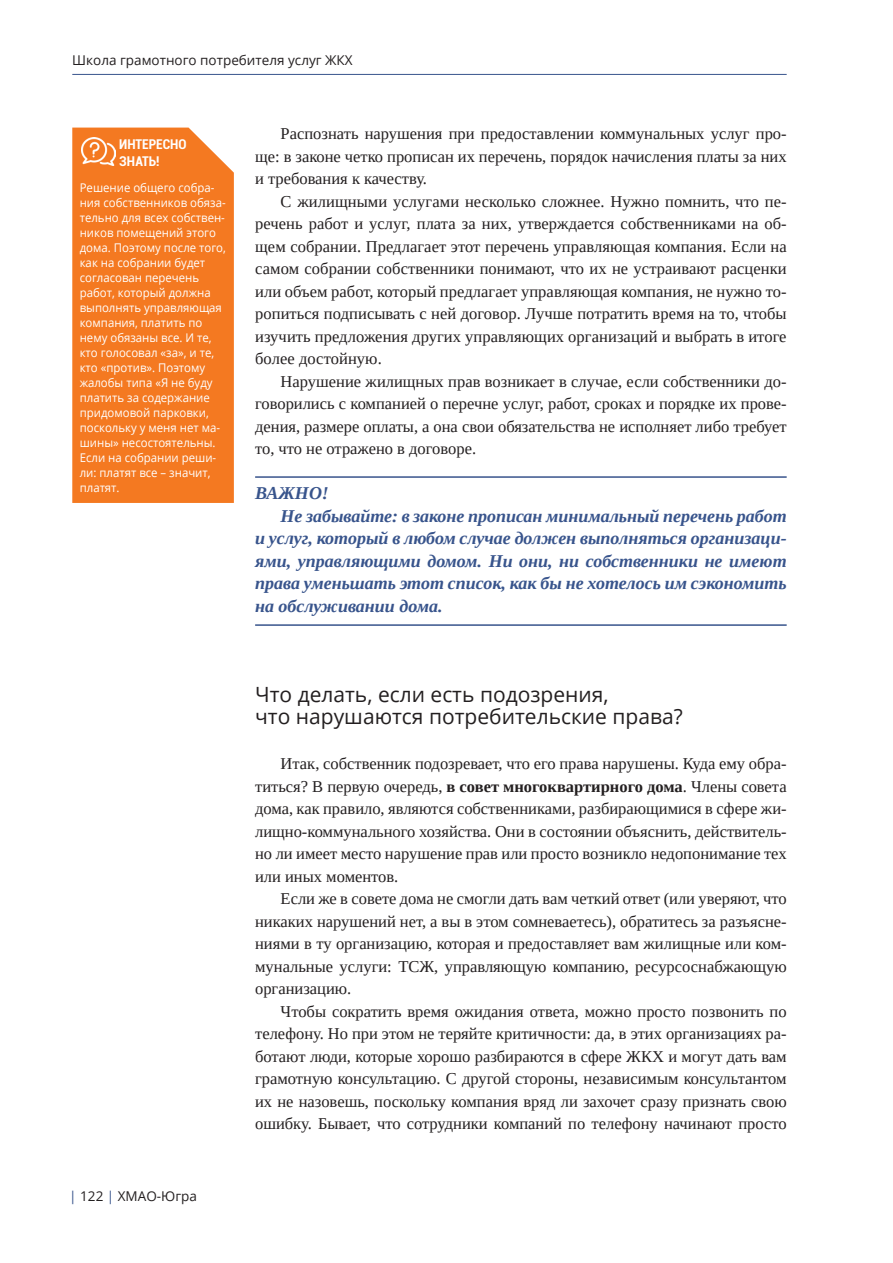
<style>
.page{position:relative;width:893px;height:1263px;background:#fff}
.page>*{position:absolute;margin:0;border:0;box-sizing:border-box;transform-origin:0 0}
.Подзаголовок1{font:21px/22.5px "Open Sans";color:#231f20}
.t1{font:italic 700 18px/22.5px "Tinos";color:#38548c;text-align:justify}
.t2{font:16.5px/22.5px "Tinos";color:#231f20;text-align:justify}
.t3{font:13.5px "Open Sans";color:#231f20}
.t4{font:700 condensed 13.5px/16.5px "Roboto";color:#fff}
.t5{font:12px/15px "Open Sans";color:#fff;scale:.95 1}
.s1{color:#38548c}
.s2{font-weight:700}
</style>
<div class="page">
<hr style="left:72px;top:74px;width:715px;height:1px;background:#38548c">
<hr style="left:255px;top:476px;width:532px;height:2px;background:#38548c">
<hr style="left:255px;top:624px;width:532px;height:2px;background:#38548c">
<div style="left:72px;top:128px;width:162px;height:375px;background:#f47921"></div>
<img style="left:81px;top:137px;width:34px;height:29px">
<p class="t3" style="left:72px;top:50px;width:282px">Школа грамотного потребителя услуг ЖКХ</p>
<p class="t4" style="left:119px;top:136px;width:69px">ИНТЕРЕСНО<br>ЗНАТЬ!</p>
<p class="t5" style="left:80px;top:179px;width:155px">Решение общего собра&shy;ния собственников обяза&shy;тельно для всех собствен&shy;ников помещений этого дома. Поэтому после того, как на собрании будет согласован перечень работ, который должна выполнять управляющая компания, платить по нему обязаны все. И те, кто голосовал «за», и те, кто «против». Поэтому жалобы типа «Я не буду платить за содержание придомовой парковки, поскольку у меня нет ма&shy;шины» несостоятельны.</p>
<p class="t5" style="left:80px;top:449px;width:145px">Если на собрании реши&shy;ли: платят все – значит, платят.</p>
<p class="t3" style="left:69px;top:1187px;width:129px"><span class="s1">|</span> 122 <span class="s1">|</span> ХМАО-Югра</p>
<p class="t2" style="left:255px;top:122px;width:533px;text-indent:26px">Распознать нарушения при предоставлении коммунальных услуг про&shy;ще: в законе четко прописан их перечень, порядок начисления платы за них и требования к качеству.</p>
<p class="t2" style="left:255px;top:190px;width:533px;text-indent:26px">С жилищными услугами несколько сложнее. Нужно помнить, что пе&shy;речень работ и услуг, плата за них, утверждается собственниками на об&shy;щем собрании. Предлагает этот перечень управляющая компания. Если на самом собрании собственники понимают, что их не устраивают расценки или объем работ, который предлагает управляющая компания, не нужно то&shy;ропиться подписывать с ней договор. Лучше потратить время на то, чтобы изучить предложения других управляющих организаций и выбрать в итоге более достойную.</p>
<p class="t2" style="left:255px;top:370px;width:533px;text-indent:26px">Нарушение жилищных прав возникает в случае, если собственники до&shy;говорились с компанией о перечне услуг, работ, сроках и порядке их прове&shy;дения, размере оплаты, а она свои обязательства не исполняет либо требует то, что не отражено в договоре.</p>
<p class="t1" style="left:255px;top:482px;width:75px">ВАЖНО!</p>
<p class="t1" style="left:255px;top:504px;width:533px;text-indent:26px">Не забывайте: в законе прописан минимальный перечень работ и услуг, который в любом случае должен выполняться организаци&shy;ями, управляющими домом. Ни они, ни собственники не имеют права уменьшать этот список, как бы не хотелось им сэкономить на обслуживании дома.</p>
<p class="Подзаголовок1" style="left:255px;top:682px;width:429px">Что делать, если есть подозрения,<br>что нарушаются потребительские права?</p>
<p class="t2" style="left:255px;top:752px;width:533px;text-indent:26px">Итак, собственник подозревает, что его права нарушены. Куда ему обра&shy;титься? В первую очередь, <span class="s2">в совет многоквартирного дома</span>. Члены совета дома, как правило, являются собственниками, разбирающимися в сфере жи&shy;лищно-коммунального хозяйства. Они в состоянии объяснить, действитель&shy;но ли имеет место нарушение прав или просто возникло недопонимание тех или иных моментов.</p>
<p class="t2" style="left:255px;top:887px;width:533px;text-indent:26px">Если же в совете дома не смогли дать вам четкий ответ (или уверяют, что никаких нарушений нет, а вы в этом сомневаетесь), обратитесь за разъясне&shy;ниями в ту организацию, которая и предоставляет вам жилищные или ком&shy;мунальные услуги: ТСЖ, управляющую компанию, ресурсоснабжающую организацию.</p>
<p class="t2" style="left:255px;top:1000px;width:533px;text-indent:26px">Чтобы сократить время ожидания ответа, можно просто позвонить по телефону. Но при этом не теряйте критичности: да, в этих организациях ра&shy;ботают люди, которые хорошо разбираются в сфере ЖКХ и могут дать вам грамотную консультацию. С другой стороны, независимым консультантом их не назовешь, поскольку компания вряд ли захочет сразу признать свою ошибку. Бывает, что сотрудники компаний по телефону начинают просто</p>
</div>
